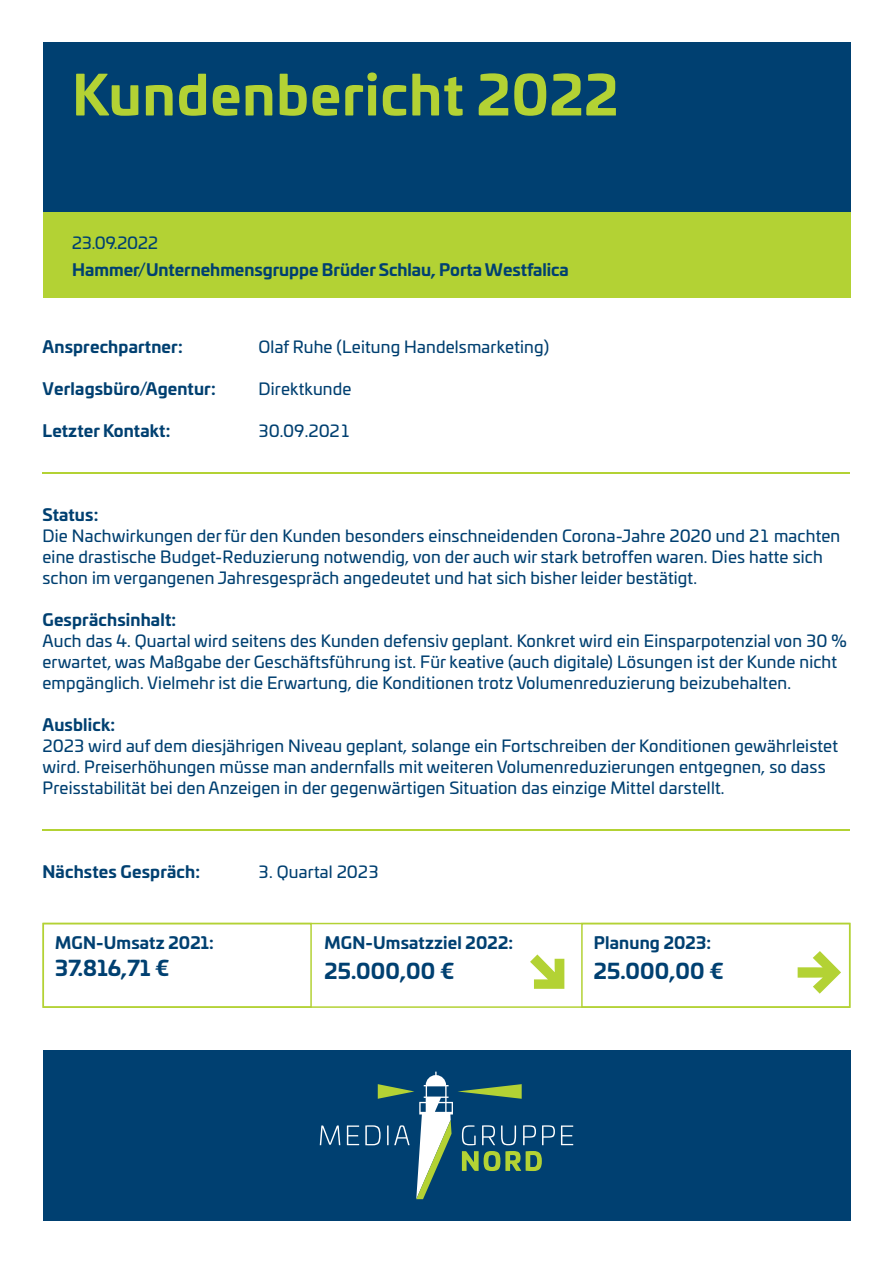
<style>
.page{position:relative;width:893px;height:1263px;background:#fff}
.page>*{position:absolute;margin:0;border:0;box-sizing:border-box;transform-origin:0 0}
.t1{font:900 60px "Cargan";color:#b3d234}
.t2{font:700 54px "Univia Pro";letter-spacing:.02em;color:#b3d234}
.t3{font:700 21px "Univia Pro";letter-spacing:.01em;color:#004071}
.t4{font:16.5px/21px "Univia Pro";letter-spacing:.01em;color:#004071}
.t5{font:700 16.5px "Univia Pro";letter-spacing:.01em;color:#004071}
</style>
<div class="page">
<div style="left:43px;top:43px;width:807px;height:170px;background:#004071"></div>
<div style="left:43px;top:213px;width:807px;height:85px;background:#b3d234"></div>
<div style="left:43px;top:1050px;width:807px;height:170px;background:#004071"></div>
<svg style="left:320px;top:1125px;width:20px;height:20px"></svg>
<svg style="left:347px;top:1125px;width:12px;height:20px"></svg>
<svg style="left:561px;top:1125px;width:12px;height:20px"></svg>
<svg style="left:365px;top:1071px;width:190px;height:128px;background:#285f79"></svg>
<svg style="left:313px;top:922px;width:267px;height:86px"></svg>
<svg style="left:42px;top:922px;width:271px;height:86px"></svg>
<svg style="left:580px;top:922px;width:271px;height:86px"></svg>
<hr style="left:43px;top:472px;width:807px;height:1px;background:#b3d234">
<hr style="left:43px;top:829px;width:807px;height:1px;background:#b3d234">
<p class="t2" style="left:72px;top:52px;width:547px">Kundenbericht 2022</p>
<p class="t4" style="left:72px;top:232px;width:87px">23.09.2022</p>
<p class="t5" style="left:72px;top:257px;width:498px">Hammer/Unternehmensgruppe Brüder Schlau, Porta Westfalica</p>
<p class="t5" style="left:43px;top:334px;width:142px">Ansprechpartner:</p>
<p class="t4" style="left:259px;top:336px;width:292px">Olaf Ruhe (Leitung Handelsmarketing)</p>
<p class="t5" style="left:43px;top:376px;width:175px">Verlagsbüro/Agentur:</p>
<p class="t4" style="left:259px;top:378px;width:94px">Direktkunde</p>
<p class="t5" style="left:43px;top:418px;width:129px">Letzter Kontakt:</p>
<p class="t4" style="left:259px;top:420px;width:94px">30.09.2021</p>
<p class="t5" style="left:43px;top:502px;width:57px">Status:</p>
<p class="t4" style="left:43px;top:525px;width:799px">Die Nachwirkungen der für den Kunden besonders einschneidenden Corona-Jahre 2020 und 21 machten eine drastische Budget-Reduzierung notwendig, von der auch wir stark betroffen waren. Dies hatte sich schon im vergangenen Jahresgespräch angedeutet und hat sich bisher leider bestätigt.</p>
<p class="t5" style="left:43px;top:607px;width:135px">Gesprächsinhalt:</p>
<p class="t4" style="left:43px;top:630px;width:806px">Auch das 4. Quartal wird seitens des Kunden defensiv geplant. Konkret wird ein Einsparpotenzial von 30 % erwartet, was Maßgabe der Geschäftsführung ist. Für keative (auch digitale) Lösungen ist der Kunde nicht empgänglich. Vielmehr ist die Erwartung, die Konditionen trotz Volumenreduzierung beizubehalten.</p>
<p class="t5" style="left:43px;top:712px;width:74px">Ausblick:</p>
<p class="t4" style="left:43px;top:735px;width:797px">2023 wird auf dem diesjährigen Niveau geplant, solange ein Fortschreiben der Konditionen gewährleistet wird. Preiserhöhungen müsse man andernfalls mit weiteren Volumenreduzierungen entgegnen, so dass<br>Preisstabilität bei den Anzeigen in der gegenwärtigen Situation das einzige Mittel darstellt.</p>
<p class="t5" style="left:43px;top:859px;width:159px">Nächstes Gespräch:</p>
<p class="t4" style="left:259px;top:861px;width:122px">3. Quartal 2023</p>
<p class="t5" style="left:55px;top:929px;width:160px">MGN-Umsatz 2021:</p>
<p class="t3" style="left:55px;top:951px;width:116px">37.816,71 €</p>
<p class="t5" style="left:325px;top:929px;width:190px">MGN-Umsatzziel 2022:</p>
<p class="t3" style="left:325px;top:954px;width:131px">25.000,00 €</p>
<p class="t5" style="left:594px;top:929px;width:119px">Planung 2023:</p>
<p class="t1" style="left:526px;top:933px;width:48px">↘</p>
<p class="t3" style="left:594px;top:954px;width:131px">25.000,00 €</p>
<p class="t1" style="left:795px;top:933px;width:48px">→</p>
</div>
